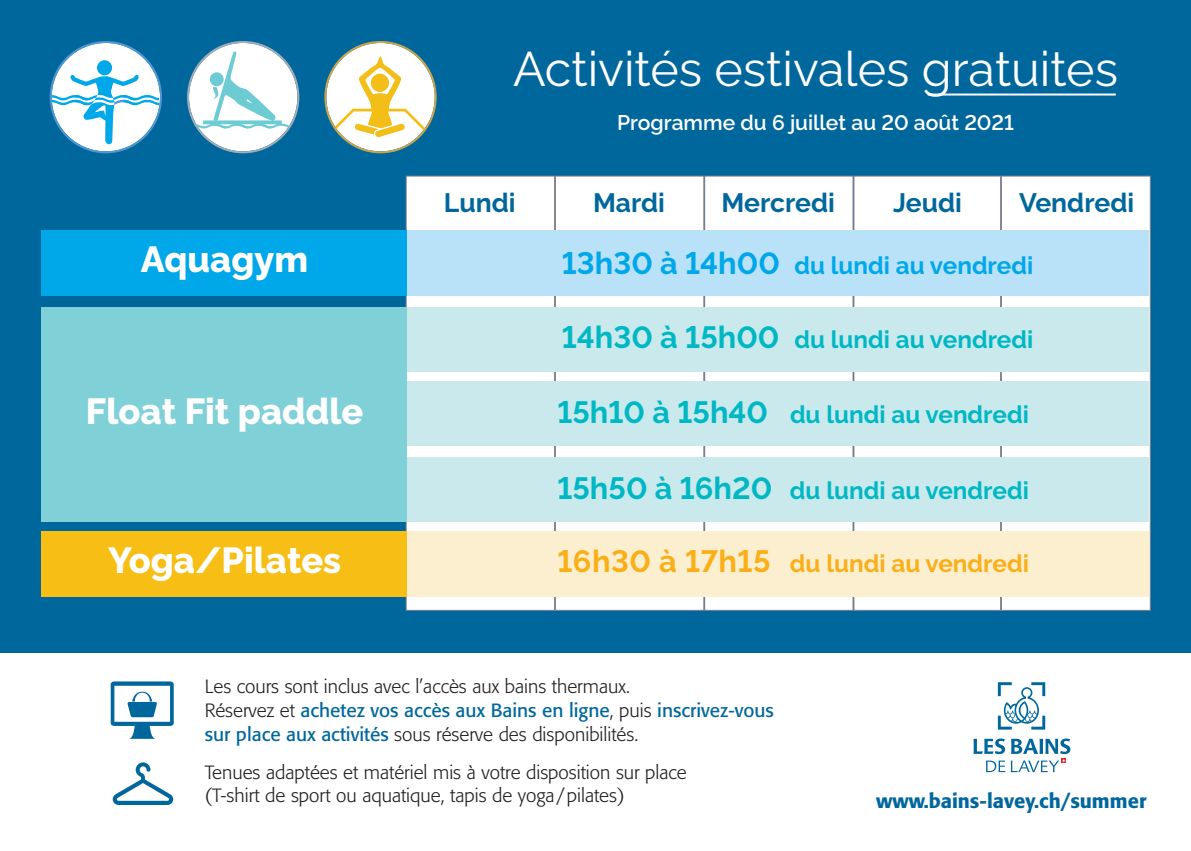
<style>
.page{position:relative;width:1191px;height:851px;background:#fff}
.page>*{position:absolute;margin:0;border:0;box-sizing:border-box;transform-origin:0 0}
.t1{font:48.4px "Rawline";color:#fff}
.t2{font:800 36.2px "Rawline";color:#fff}
.t3{font:700 26.4px "Rawline";color:#00679d}
.t4{font:700 24.2px "Rawline";color:#00b8c4}
.t5{font:700 24.2px "Rawline";color:#faaf18}
.t6{font:700 24.2px "Rawline";color:#00a7e9}
.t7{font:600 21px "Rawline";color:#fff}
.t8{font:500 20px "Formata";color:#00679d}
.t9{font:300 19px/23.8px "Formata";color:#231f20}
.s1{font-size:30.8px}
.s2{font-size:30.6px}
.s3{font-weight:400;color:#00679d}
</style>
<div class="page">
<div style="left:0;top:0;width:1191px;height:652px;background:#00679d"></div>
<svg style="left:973px;top:738px;width:97px;height:34px"></svg>
<svg style="left:997px;top:682px;width:48px;height:47px"></svg>
<svg style="left:113px;top:762px;width:60px;height:42px"></svg>
<svg style="left:111px;top:681px;width:63px;height:57px"></svg>
<svg style="left:50px;top:41px;width:112px;height:112px"></svg>
<svg style="left:187px;top:41px;width:112px;height:112px"></svg>
<svg style="left:324px;top:41px;width:113px;height:112px"></svg>
<hr style="left:927px;top:93px;width:188px;height:2px;background:#fff">
<div style="left:407px;top:177px;width:147px;height:432px;background:#fff"></div>
<div style="left:556px;top:177px;width:147px;height:432px;background:#fff"></div>
<div style="left:705px;top:177px;width:147px;height:432px;background:#fff"></div>
<div style="left:854px;top:177px;width:146px;height:432px;background:#fff"></div>
<div style="left:1002px;top:177px;width:147px;height:432px;background:#fff"></div>
<div style="left:1001px;top:176px;width:149px;height:434px;border:1px solid #8b8691"></div>
<div style="left:354px;top:231px;width:795px;height:65px;background:#b9e2f8"></div>
<div style="left:354px;top:307px;width:795px;height:64px;background:#cae9ed"></div>
<div style="left:354px;top:381px;width:795px;height:64px;background:#cae9ed"></div>
<div style="left:354px;top:457px;width:795px;height:64px;background:#cae9ed"></div>
<div style="left:354px;top:531px;width:795px;height:65px;background:#fcefd0"></div>
<div style="left:41px;top:231px;width:366px;height:65px;background:#00a7e9"></div>
<div style="left:41px;top:307px;width:366px;height:214px;background:#80d0d8"></div>
<div style="left:41px;top:531px;width:366px;height:65px;background:#f7bf15"></div>
<h1 class="t1" style="left:513px;top:41px;width:606px">Activités estivales gratuites</h1>
<p class="t7" style="left:617px;top:115px;width:398px">Programme du 6 juillet au 20 août 2021</p>
<h2 class="t2" style="left:141px;top:246px;width:169px">Aquagym</h2>
<h2 class="t2" style="left:86px;top:397px;width:279px">Float Fit paddle</h2>
<h3 class="t3" style="left:444px;top:187px;width:73px">Lundi</h3>
<h3 class="t3" style="left:721px;top:187px;width:115px">Mercredi</h3>
<h3 class="t3" style="left:593px;top:187px;width:73px">Mardi</h3>
<h3 class="t3" style="left:893px;top:187px;width:70px">Jeudi</h3>
<h3 class="t3" style="left:1019px;top:187px;width:116px">Vendredi</h3>
<p class="t6" style="left:562px;top:251px;width:473px"><span class="s1">1</span><span class="s2">3h30 à 14h00</span> du lundi au vendredi</p>
<p class="t4" style="left:562px;top:325px;width:473px"><span class="s1">14h30 à 15h00</span> du lundi au vendredi</p>
<p class="t4" style="left:557px;top:400px;width:473px"><span class="s1">15h10 à 15h40</span> du lundi au vendredi</p>
<p class="t4" style="left:557px;top:476px;width:473px"><span class="s1">15h50 à 16h20</span> du lundi au vendredi</p>
<h2 class="t2" style="left:108px;top:547px;width:235px">Yoga/Pilates</h2>
<p class="t5" style="left:557px;top:549px;width:473px"><span class="s1">16h30 à 17h15</span> du lundi au vendredi</p>
<p class="t9" style="left:205px;top:676px;width:570px">Les cours sont inclus avec l’accès aux bains thermaux.<br>Réservez et <span class="s3">achetez vos accès aux Bains en ligne</span>, puis <span class="s3">inscrivez-vous sur place aux activités</span> sous réserve des disponibilités.</p>
<p class="t9" style="left:205px;top:761px;width:483px">Tenues adaptées et matériel mis à votre disposition sur place (T-shirt de sport ou aquatique, tapis de yoga/pilates)</p>
<p class="t8" style="left:876px;top:792px;width:272px">www.bains-lavey.ch/summer</p>
</div>
